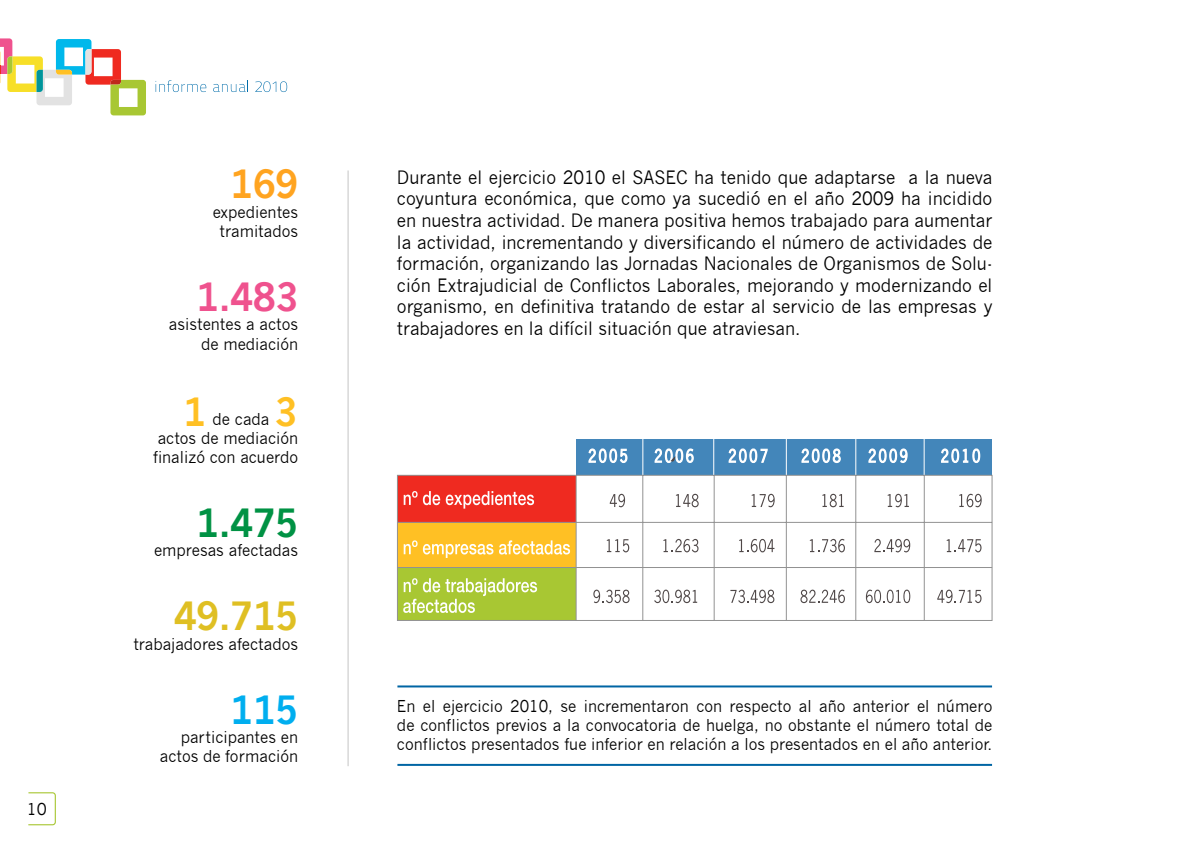
<style>
.page{position:relative;width:1191px;height:851px;background:#fff}
.page>*{position:absolute;margin:0;border:0;box-sizing:border-box;transform-origin:0 0}
.t1{font:700 38px "News Gothic";color:#dfbf23;scale:.95 1}
.t2{font:700 38px "News Gothic";color:#ef528e;scale:.95 1}
.t3{font:700 38px "News Gothic";color:#009244;scale:.95 1}
.t4{font:700 38px "News Gothic";color:#ffa420;scale:.95 1}
.t5{font:700 38px "News Gothic";color:#00aeef;scale:.95 1}
.t6{font:700 38px "News Gothic";color:#ffc024;scale:.95 1}
.t7{font:18px/21.6px "News Gothic";color:#000;text-align:justify;scale:.95 1}
.t8{font:16px/19.2px "News Gothic";color:#000;text-align:right;scale:.95 1}
.t9{font:16px "News Gothic";color:#000}
</style>
<div class="page">
<svg style="left:28px;top:792px;width:28px;height:33px"></svg>
<svg style="left:0;top:38px;width:146px;height:77px"></svg>
<svg style="left:156px;top:80px;width:50px;height:12px"></svg>
<svg style="left:213px;top:80px;width:35px;height:12px"></svg>
<svg style="left:255px;top:81px;width:32px;height:11px"></svg>
<div style="left:576px;top:439px;width:416px;height:36px;background:#4386ba"></div>
<hr style="left:642px;top:439px;width:1px;height:36px;background:#fff">
<hr style="left:713px;top:439px;width:1px;height:36px;background:#fff">
<hr style="left:786px;top:439px;width:1px;height:36px;background:#fff">
<hr style="left:855px;top:439px;width:1px;height:36px;background:#fff">
<hr style="left:923px;top:439px;width:1px;height:36px;background:#fff">
<svg style="left:397px;top:474px;width:596px;height:147px"></svg>
<svg style="left:588px;top:448px;width:40px;height:15px"></svg>
<svg style="left:403px;top:578px;width:134px;height:34px;background:#bbd35f"></svg>
<svg style="left:937px;top:589px;width:44px;height:14px"></svg>
<svg style="left:866px;top:589px;width:44px;height:14px"></svg>
<svg style="left:800px;top:589px;width:45px;height:14px"></svg>
<svg style="left:730px;top:589px;width:44px;height:14px"></svg>
<svg style="left:654px;top:589px;width:43px;height:14px"></svg>
<svg style="left:593px;top:589px;width:36px;height:14px"></svg>
<svg style="left:404px;top:540px;width:13px;height:14px"></svg>
<svg style="left:423px;top:544px;width:70px;height:14px"></svg>
<svg style="left:499px;top:540px;width:71px;height:14px"></svg>
<svg style="left:946px;top:539px;width:35px;height:13px"></svg>
<svg style="left:874px;top:539px;width:36px;height:13px"></svg>
<svg style="left:810px;top:539px;width:35px;height:13px"></svg>
<svg style="left:739px;top:539px;width:35px;height:13px"></svg>
<svg style="left:663px;top:539px;width:35px;height:13px"></svg>
<svg style="left:607px;top:539px;width:22px;height:13px"></svg>
<svg style="left:404px;top:491px;width:13px;height:14px"></svg>
<svg style="left:423px;top:491px;width:17px;height:14px"></svg>
<svg style="left:446px;top:491px;width:88px;height:17px"></svg>
<svg style="left:959px;top:493px;width:22px;height:14px"></svg>
<svg style="left:887px;top:493px;width:22px;height:14px"></svg>
<svg style="left:822px;top:493px;width:21px;height:14px"></svg>
<svg style="left:676px;top:493px;width:22px;height:14px"></svg>
<svg style="left:610px;top:493px;width:15px;height:14px"></svg>
<svg style="left:728px;top:448px;width:40px;height:15px"></svg>
<svg style="left:801px;top:448px;width:40px;height:15px"></svg>
<svg style="left:868px;top:448px;width:40px;height:15px"></svg>
<svg style="left:941px;top:448px;width:40px;height:15px"></svg>
<hr style="left:397px;top:685px;width:595px;height:2px;background:#0065a4">
<hr style="left:397px;top:763px;width:595px;height:2px;background:#0065a4">
<hr style="left:348px;top:170px;width:1px;height:596px;background:#c4c4c4">
<svg style="left:654px;top:448px;width:40px;height:15px"></svg>
<svg style="left:751px;top:493px;width:23px;height:14px"></svg>
<p class="t9" style="left:27px;top:799px;width:21px">10</p>
<h1 class="t4" style="left:230px;top:161px;width:73px">169</h1>
<p class="t8" style="left:213px;top:202px;width:92px;text-align:center">expedientes tramitados</p>
<h1 class="t2" style="left:197px;top:274px;width:108px">1.483</h1>
<p class="t8" style="left:169px;top:315px;width:138px">asistentes a actos de mediación</p>
<h1 class="t6" style="left:184px;top:388px;width:25px">1</h1>
<h1 class="t6" style="left:274px;top:388px;width:25px">3</h1>
<p class="t8" style="left:213px;top:409px;width:61px">de cada</p>
<p class="t8" style="left:153px;top:428px;width:154px;text-align:left">actos de mediación finalizó con acuerdo</p>
<h1 class="t3" style="left:197px;top:499px;width:108px">1.475</h1>
<p class="t8" style="left:154px;top:541px;width:153px">empresas afectadas</p>
<h1 class="t1" style="left:174px;top:593px;width:132px">49.715</h1>
<p class="t8" style="left:133px;top:634px;width:175px">trabajadores afectados</p>
<h1 class="t5" style="left:230px;top:686px;width:73px">115</h1>
<p class="t8" style="left:160px;top:727px;width:147px">participantes en actos de formación</p>
<p class="t7" style="left:397px;top:166px;width:628px">Durante el ejercicio 2010 el SASEC ha tenido que adaptarse a la nueva coyuntura económica, que como ya sucedió en el año 2009 ha incidido en nuestra actividad. De manera positiva hemos trabajado para aumentar la actividad, incrementando y diversificando el número de actividades de formación, organizando las Jornadas Nacionales de Organismos de Solu&shy;ción Extrajudicial de Conflictos Laborales, mejorando y modernizando el organismo, en definitiva tratando de estar al servicio de las empresas y trabajadores en la difícil situación que atraviesan.</p>
<p class="t8" style="left:397px;top:696px;width:628px;text-align:justify">En el ejercicio 2010, se incrementaron con respecto al año anterior el número de conflictos previos a la convocatoria de huelga, no obstante el número total de conflictos presentados fue inferior en relación a los presentados en el año anterior.</p>
</div>
